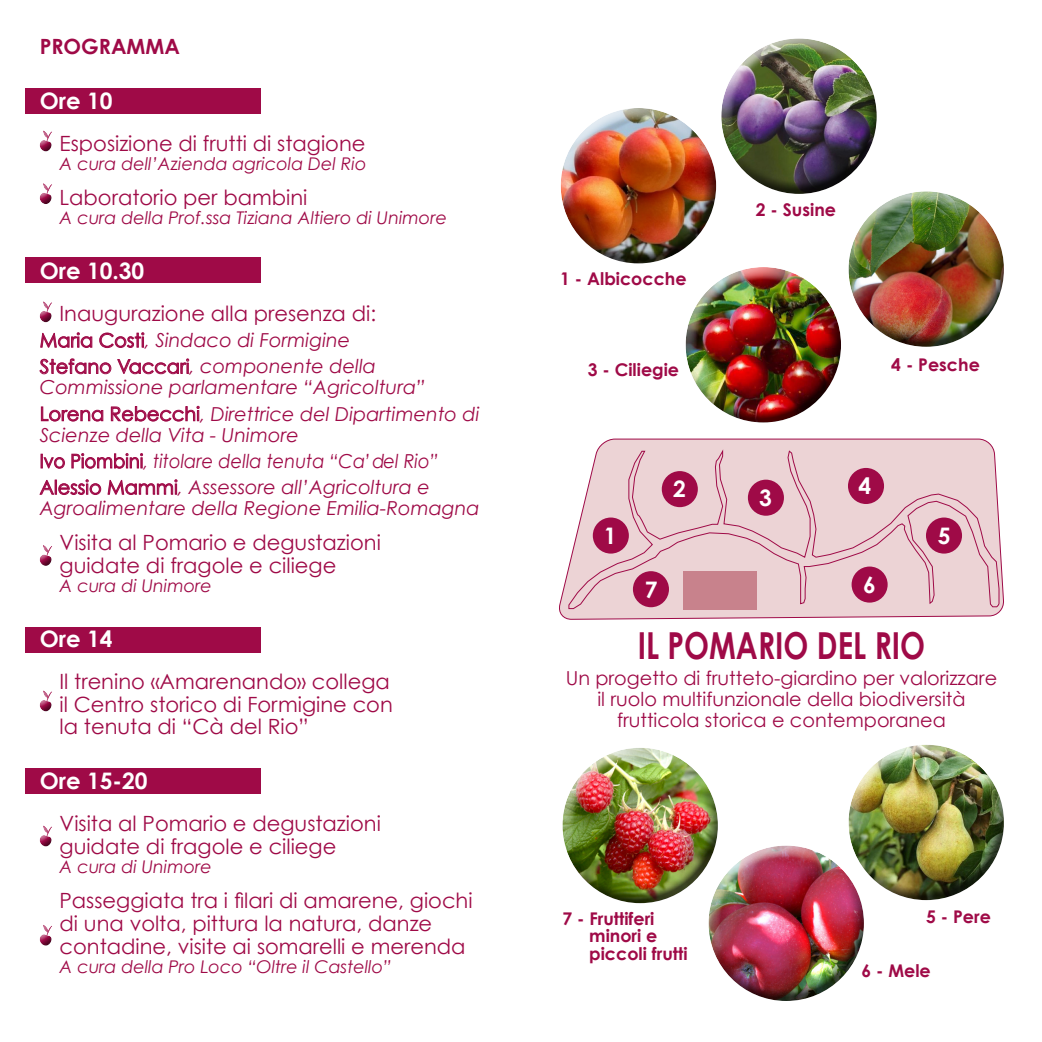
<style>
.page{position:relative;width:1042px;height:1042px;background:#fff}
.page>*{position:absolute;margin:0;border:0;box-sizing:border-box;transform-origin:0 0}
.t1{font:700 37.1px "Century Gothic";color:#9f0a47;scale:.8 1}
.t2{font:700 22.75px "Century Gothic";color:#fff}
.t3{font:21px/22.8px "Century Gothic";color:#9f0a47}
.t4{font:700 21px "Century Gothic";color:#9f0a47}
.t5{font:italic 19.25px/21px "Century Gothic";color:#9f0a47}
.t6{font:19.25px/21px "Century Gothic";color:#9f0a47;text-align:center}
.t7{font:italic 19.25px "Century Gothic";color:#9f0a47;scale:.93 1}
.t8{font:italic 17.5px "Century Gothic";color:#9f0a47}
.t9{font:700 17.5px "Century Gothic";color:#9f0a47}
.s1{font-style:normal}
</style>
<div class="page">
<div style="left:25px;top:88px;width:235px;height:26px;background:#9f0a47"></div>
<div style="left:25px;top:258px;width:235px;height:25px;background:#9f0a47"></div>
<div style="left:25px;top:626px;width:235px;height:26px;background:#9f0a47"></div>
<div style="left:25px;top:768px;width:235px;height:25px;background:#9f0a47"></div>
<div style="left:39px;top:130px;width:16px;height:19px;background:#fff;opacity:.75"></div>
<div style="left:39px;top:133px;width:16px;height:19px;background:#231f20;opacity:.75"></div>
<div style="left:39px;top:182px;width:16px;height:20px;background:#fff;opacity:.75"></div>
<div style="left:39px;top:186px;width:16px;height:19px;background:#231f20;opacity:.75"></div>
<div style="left:558px;top:105px;width:156px;height:124px;background:#fff;opacity:.75"></div>
<div style="left:560px;top:132px;width:157px;height:132px;background:#231f20;opacity:.75"></div>
<div style="left:718px;top:35px;width:157px;height:125px;background:#fff;opacity:.75"></div>
<div style="left:721px;top:63px;width:157px;height:132px;background:#231f20;opacity:.75"></div>
<div style="left:683px;top:264px;width:156px;height:124px;background:#fff;opacity:.75"></div>
<div style="left:685px;top:291px;width:157px;height:132px;background:#231f20;opacity:.75"></div>
<div style="left:846px;top:188px;width:156px;height:124px;background:#fff;opacity:.75"></div>
<div style="left:848px;top:215px;width:157px;height:133px;background:#231f20;opacity:.75"></div>
<div style="left:846px;top:741px;width:156px;height:125px;background:#fff;opacity:.75"></div>
<div style="left:848px;top:769px;width:157px;height:132px;background:#231f20;opacity:.75"></div>
<div style="left:706px;top:842px;width:156px;height:124px;background:#fff;opacity:.75"></div>
<div style="left:708px;top:869px;width:157px;height:133px;background:#231f20;opacity:.75"></div>
<div style="left:560px;top:745px;width:156px;height:124px;background:#fff;opacity:.75"></div>
<div style="left:562px;top:772px;width:157px;height:132px;background:#231f20;opacity:.75"></div>
<svg style="left:559px;top:438px;width:445px;height:181px"></svg>
<svg style="left:568px;top:449px;width:431px;height:160px;background:#eaced1"></svg>
<div style="left:662px;top:471px;width:36px;height:36px;background:#9f0a47;border-radius:50%"></div>
<div style="left:748px;top:480px;width:36px;height:36px;background:#9f0a47;border-radius:50%"></div>
<div style="left:848px;top:468px;width:36px;height:36px;background:#9f0a47;border-radius:50%"></div>
<div style="left:593px;top:517px;width:36px;height:36px;background:#9f0a47;border-radius:50%"></div>
<div style="left:633px;top:571px;width:36px;height:36px;background:#9f0a47;border-radius:50%"></div>
<div style="left:851px;top:566px;width:36px;height:36px;background:#9f0a47;border-radius:50%"></div>
<div style="left:926px;top:517px;width:36px;height:36px;background:#9f0a47;border-radius:50%"></div>
<div style="left:683px;top:571px;width:73px;height:38px;background:#c8828c"></div>
<div style="left:39px;top:300px;width:16px;height:20px;background:#fff;opacity:.75"></div>
<div style="left:39px;top:304px;width:16px;height:19px;background:#231f20;opacity:.75"></div>
<div style="left:39px;top:544px;width:16px;height:19px;background:#fff;opacity:.75"></div>
<div style="left:39px;top:548px;width:16px;height:19px;background:#231f20;opacity:.75"></div>
<div style="left:39px;top:689px;width:16px;height:20px;background:#fff;opacity:.75"></div>
<div style="left:39px;top:693px;width:16px;height:19px;background:#231f20;opacity:.75"></div>
<div style="left:39px;top:824px;width:16px;height:20px;background:#fff;opacity:.75"></div>
<div style="left:39px;top:828px;width:16px;height:19px;background:#231f20;opacity:.75"></div>
<div style="left:39px;top:924px;width:16px;height:19px;background:#fff;opacity:.75"></div>
<div style="left:39px;top:927px;width:16px;height:19px;background:#231f20;opacity:.75"></div>
<p class="t4" style="left:40px;top:33px;width:142px">PROGRAMMA</p>
<p class="t2" style="left:40px;top:86px;width:74px">Ore 10</p>
<p class="t3" style="left:60px;top:132px;width:307px">Esposizione di frutti di stagione</p>
<p class="t8" style="left:60px;top:153px;width:308px">A cura dell’Azienda agricola Del Rio</p>
<p class="t3" style="left:60px;top:186px;width:249px">Laboratorio per bambini</p>
<p class="t8" style="left:60px;top:207px;width:389px">A cura della Prof.ssa Tiziana Altiero di Unimore</p>
<p class="t2" style="left:40px;top:256px;width:106px">Ore 10.30</p>
<p class="t3" style="left:60px;top:302px;width:318px">Inaugurazione alla presenza di:</p>
<p class="t5" style="left:40px;top:329px;width:312px"><span class="s1">Maria Costi</span>, Sindaco di Formigine</p>
<p class="t5" style="left:40px;top:356px;width:387px"><span class="s1">Stefano Vaccari</span>, componente della<br>Commissione parlamentare “Agricoltura”</p>
<p class="t5" style="left:40px;top:403px;width:441px"><span class="s1">Lorena Rebecchi</span>, Direttrice del Dipartimento di<br>Scienze della Vita - Unimore</p>
<p class="t7" style="left:40px;top:449px;width:430px"><span class="s1">Ivo Piombini</span>, titolare della tenuta “Ca’ del Rio”</p>
<p class="t5" style="left:40px;top:476px;width:441px"><span class="s1">Alessio Mammi</span>, Assessore all’Agricoltura e<br>Agroalimentare della Regione Emilia-Romagna</p>
<p class="t3" style="left:60px;top:531px;width:323px">Visita al Pomario e degustazioni</p>
<p class="t3" style="left:60px;top:554px;width:278px">guidate di fragole e ciliege</p>
<p class="t8" style="left:60px;top:575px;width:154px">A cura di Unimore</p>
<p class="t2" style="left:40px;top:624px;width:74px">Ore 14</p>
<p class="t3" style="left:60px;top:669px;width:332px">Il trenino «Amarenando» collega</p>
<p class="t3" style="left:60px;top:692px;width:335px">il Centro storico di Formigine con</p>
<p class="t3" style="left:60px;top:715px;width:251px">la tenuta di “Cà del Rio”</p>
<p class="t2" style="left:40px;top:766px;width:109px">Ore 15-20</p>
<p class="t3" style="left:60px;top:812px;width:323px">Visita al Pomario e degustazioni</p>
<p class="t3" style="left:60px;top:834px;width:278px">guidate di fragole e ciliege</p>
<p class="t8" style="left:60px;top:856px;width:154px">A cura di Unimore</p>
<p class="t3" style="left:60px;top:889px;width:414px">Passeggiata tra i filari di amarene, giochi di una volta, pittura la natura, danze contadine, visite ai somarelli e merenda</p>
<p class="t8" style="left:60px;top:956px;width:334px">A cura della Pro Loco “Oltre il Castello”</p>
<p class="t9" style="left:560px;top:267px;width:128px">1 - Albicocche</p>
<p class="t9" style="left:756px;top:199px;width:82px">2 - Susine</p>
<p class="t9" style="left:588px;top:358px;width:93px">3 - Ciliegie</p>
<p class="t9" style="left:891px;top:353px;width:90px">4 - Pesche</p>
<p class="t2" style="left:604px;top:521px;width:14px">1</p>
<p class="t2" style="left:673px;top:475px;width:14px">2</p>
<p class="t2" style="left:759px;top:483px;width:14px">3</p>
<p class="t2" style="left:858px;top:471px;width:14px">4</p>
<p class="t2" style="left:645px;top:575px;width:14px">7</p>
<p class="t2" style="left:863px;top:570px;width:14px">6</p>
<p class="t1" style="left:638px;top:622px;width:361px">IL POMARIO DEL RIO</p>
<p class="t2" style="left:938px;top:521px;width:14px">5</p>
<p class="t6" style="left:566px;top:667px;width:433px">Un progetto di frutteto-giardino per valorizzare il ruolo multifunzionale della biodiversità frutticola storica e contemporanea</p>
<p class="t9" style="left:562px;top:907px;width:94px">7 - Fruttiferi</p>
<p class="t9" style="left:589px;top:925px;width:70px">minori e</p>
<p class="t9" style="left:589px;top:942px;width:100px">piccoli frutti</p>
<p class="t9" style="left:926px;top:905px;width:66px">5 - Pere</p>
<p class="t9" style="left:861px;top:959px;width:71px">6 - Mele</p>
</div>
